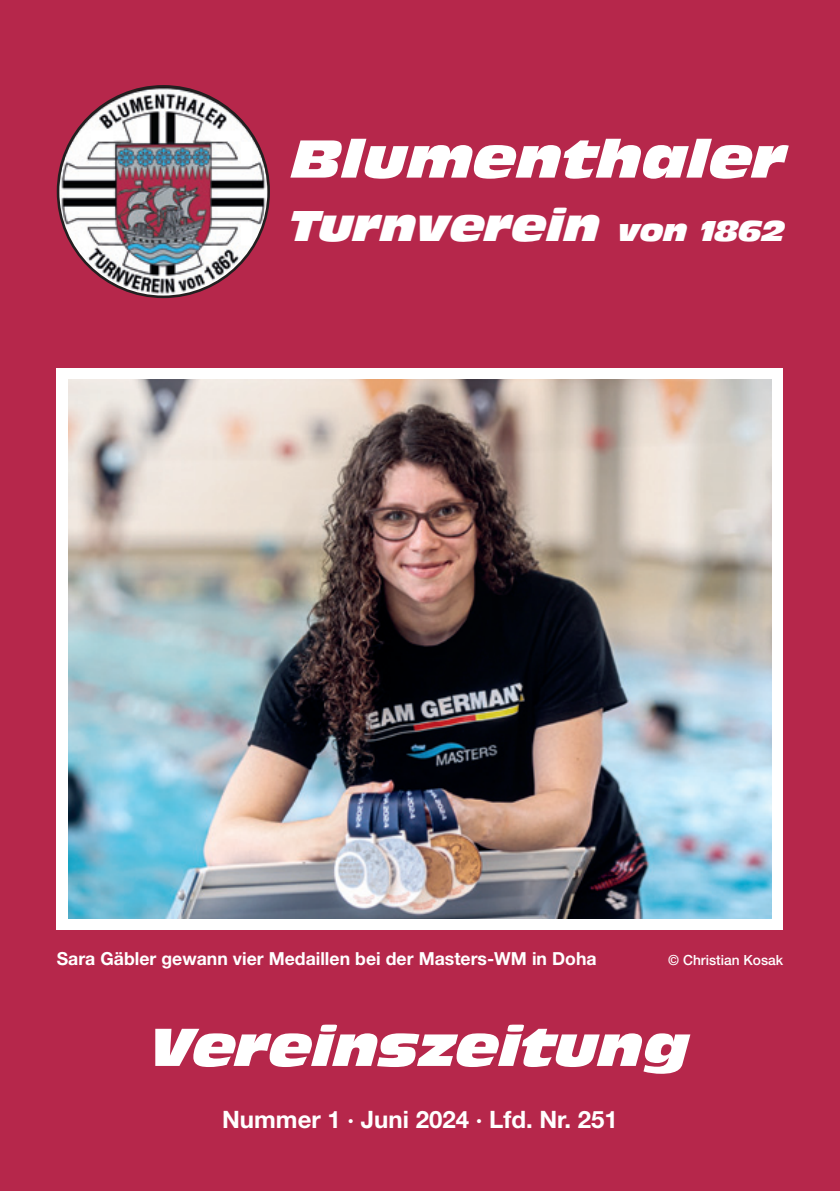
<style>
.page{position:relative;width:840px;height:1191px;background:#fff}
.page>*{position:absolute;margin:0;border:0;box-sizing:border-box;transform-origin:0 0}
.t1{font:italic 52px "Antique Olive Std Nord";letter-spacing:-.01em;color:#fff}
.t2{font:italic 42px "Antique Olive Std Nord";letter-spacing:-.01em;color:#fff}
.t3{font:700 24px "Helvetica Neue";color:#fff}
.t4{font:700 18px "Helvetica Neue";color:#fff}
.t5{font:500 14px "Helvetica Neue";color:#fff}
.s1{font-size:28px}
</style>
<div class="page">
<div style="left:0;top:0;width:839px;height:1191px;background:#b6274b"></div>
<div style="left:57px;top:369px;width:725px;height:561px;background:#fff"></div>
<img style="left:68px;top:380px;width:703px;height:538px">
<img style="left:58px;top:86px;width:210px;height:211px;border-radius:105px">
<h1 class="t1" style="left:292px;top:126px;width:495px">Blumenthaler</h1>
<h2 class="t2" style="left:289px;top:199px;width:497px">Turnverein <span class="s1">von 1862</span></h2>
<p class="t4" style="left:57px;top:948px;width:541px">Sara Gäbler gewann vier Medaillen bei der Masters-WM in Doha</p>
<p class="t5" style="left:667px;top:952px;width:116px">© Christian Kosak</p>
<h1 class="t1" style="left:150px;top:1014px;width:540px">Vereinszeitung</h1>
<h3 class="t3" style="left:222px;top:1104px;width:397px">Nummer 1 · Juni 2024 · Lfd. Nr. 251</h3>
</div>
